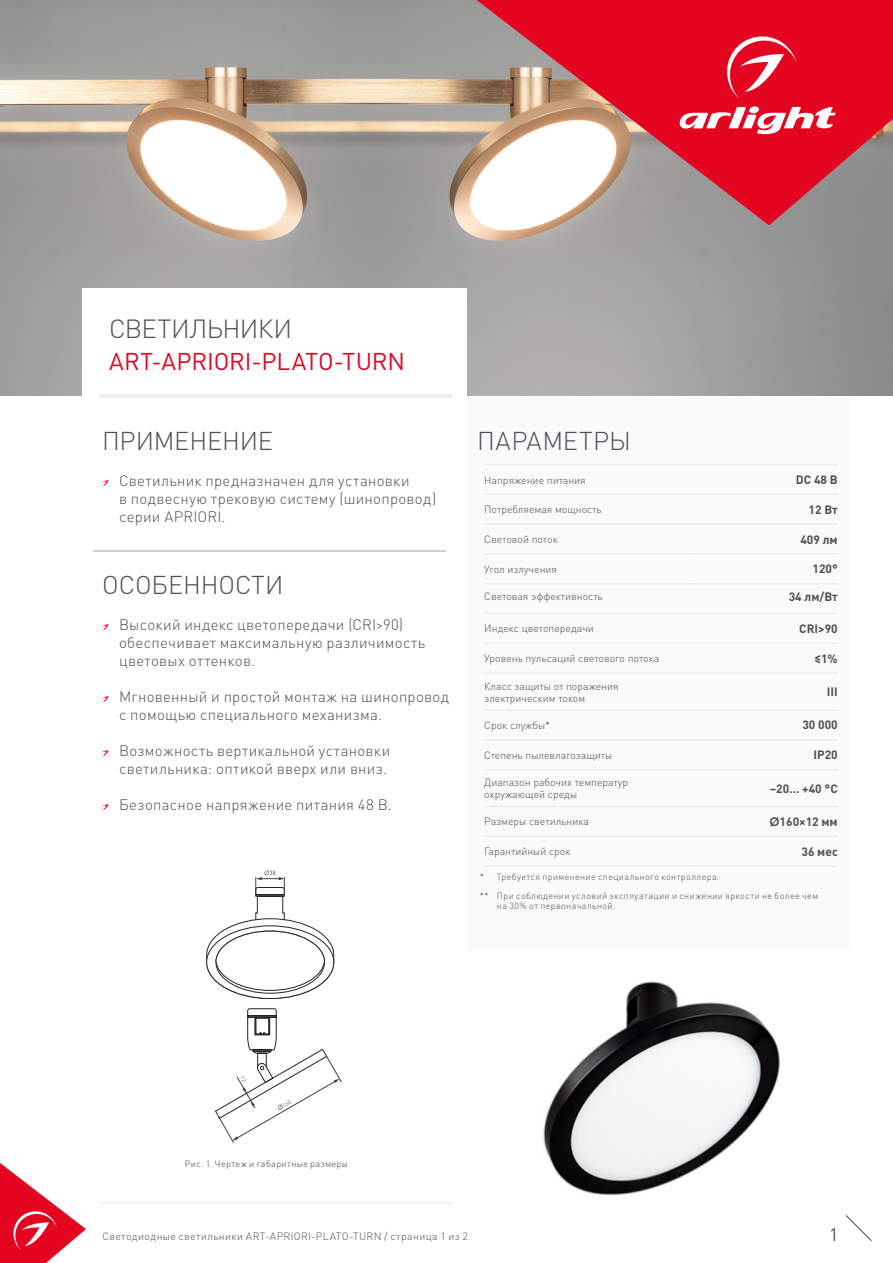
<style>
.page{position:relative;width:893px;height:1263px;background:#fff}
.page>*{position:absolute;margin:0;border:0;box-sizing:border-box;transform-origin:0 0}
.t1{font:300 25.95px "DIN Pro";letter-spacing:-.025em;color:#485156}
.t2{font:300 25.5px "DIN Pro";letter-spacing:-.005em;color:#485156}
.t3{font:300 25.5px "DIN Pro";letter-spacing:.015em;color:#485156}
.t4{font:24px "DIN Pro";letter-spacing:-.005em;color:#e40521}
.t5{font:18px "DIN Pro";color:#485156}
.t6{font:300 15px/18px "DIN Pro";letter-spacing:.02em;color:#485156}
.t7{font:700 12px "DIN Pro";color:#485156}
.t8{font:300 10.5px/12px "DIN Pro";color:#485156}
.t9{font:300 10.5px "DIN Pro";letter-spacing:.035em;color:#485156}
.t10{font:300 9px/19px "DIN Pro";letter-spacing:.04em;color:#485156}
.t11{font:300 9px "DIN Pro";letter-spacing:.04em;color:#3c3c3b}
.s1{font-family:"Century Gothic"}
</style>
<div class="page">
<svg style="left:845px;top:1215px;width:27px;height:26px"></svg>
<hr style="left:101px;top:1203px;width:352px;height:1px;background:#e3e3e3">
<img style="left:0;top:0;width:893px;height:395px">
<div style="left:467px;top:397px;width:383px;height:552px;background:#fbfafa"></div>
<hr style="left:484px;top:464px;width:207px;height:1px;background:#ededed">
<hr style="left:691px;top:464px;width:147px;height:1px;background:#ededed">
<hr style="left:484px;top:494px;width:207px;height:1px;background:#ededed">
<hr style="left:691px;top:494px;width:147px;height:1px;background:#ededed">
<hr style="left:484px;top:523px;width:207px;height:2px;background:#ededed">
<hr style="left:691px;top:523px;width:147px;height:2px;background:#ededed">
<hr style="left:484px;top:553px;width:207px;height:2px;background:#ededed">
<hr style="left:691px;top:553px;width:147px;height:2px;background:#ededed">
<hr style="left:484px;top:583px;width:207px;height:1px;background:#ededed">
<hr style="left:691px;top:583px;width:147px;height:1px;background:#ededed">
<hr style="left:484px;top:709px;width:207px;height:2px;background:#ededed">
<hr style="left:691px;top:709px;width:147px;height:2px;background:#ededed">
<hr style="left:484px;top:739px;width:207px;height:1px;background:#ededed">
<hr style="left:691px;top:739px;width:147px;height:1px;background:#ededed">
<hr style="left:484px;top:769px;width:207px;height:1px;background:#ededed">
<hr style="left:691px;top:769px;width:147px;height:1px;background:#ededed">
<hr style="left:484px;top:806px;width:207px;height:1px;background:#ededed">
<hr style="left:691px;top:806px;width:147px;height:1px;background:#ededed">
<hr style="left:484px;top:836px;width:207px;height:1px;background:#ededed">
<hr style="left:691px;top:836px;width:147px;height:1px;background:#ededed">
<hr style="left:484px;top:865px;width:207px;height:2px;background:#ededed">
<hr style="left:691px;top:865px;width:147px;height:2px;background:#ededed">
<hr style="left:484px;top:613px;width:207px;height:1px;background:#ededed">
<hr style="left:691px;top:613px;width:147px;height:1px;background:#ededed">
<hr style="left:484px;top:642px;width:207px;height:2px;background:#ededed">
<hr style="left:691px;top:642px;width:147px;height:2px;background:#ededed">
<hr style="left:484px;top:672px;width:207px;height:2px;background:#ededed">
<hr style="left:691px;top:672px;width:147px;height:2px;background:#ededed">
<div style="left:82px;top:288px;width:384px;height:117px;background:#fff"></div>
<svg style="left:102px;top:480px;width:7px;height:6px"></svg>
<svg style="left:102px;top:624px;width:7px;height:6px"></svg>
<svg style="left:102px;top:696px;width:7px;height:6px"></svg>
<svg style="left:102px;top:750px;width:7px;height:6px"></svg>
<svg style="left:102px;top:804px;width:7px;height:6px"></svg>
<hr style="left:99px;top:394px;width:352px;height:3px;background:#ededed">
<hr style="left:94px;top:550px;width:352px;height:1px;background:#d0d0d0">
<img style="left:543px;top:981px;width:237px;height:215px">
<svg style="left:215px;top:1008px;width:127px;height:135px"></svg>
<svg style="left:206px;top:870px;width:128px;height:129px"></svg>
<svg style="left:207px;top:926px;width:127px;height:72px"></svg>
<svg style="left:216px;top:931px;width:108px;height:62px"></svg>
<div style="left:216px;top:931px;width:108px;height:59px;background:#fff;border-radius:50%"></div>
<div style="left:216px;top:931px;width:109px;height:59px;border:1px solid #282424;border-radius:50%"></div>
<svg style="left:477px;top:0;width:416px;height:225px;background:#d15762"></svg>
<svg style="left:677px;top:106px;width:159px;height:31px"></svg>
<svg style="left:722px;top:31px;width:74px;height:68px;background:#e82f46"></svg>
<svg style="left:0;top:1163px;width:86px;height:100px"></svg>
<h1 class="t1" style="left:109px;top:311px;width:185px">СВЕТИЛЬНИКИ</h1>
<h3 class="t4" style="left:109px;top:345px;width:297px">ART-APRIORI-PLATO-TURN</h3>
<h2 class="t2" style="left:102px;top:423px;width:172px">ПРИМЕНЕНИЕ</h2>
<p class="t6" style="left:119px;top:471px;width:319px">Светильник предназначен для установки<br>в подвесную трековую систему (шинопровод) серии APRIORI.</p>
<h2 class="t2" style="left:102px;top:567px;width:183px">ОСОБЕННОСТИ</h2>
<p class="t6" style="left:119px;top:615px;width:308px">Высокий индекс цветопередачи (CRI&gt;90) обеспечивает максимальную различимость цветовых оттенков.</p>
<p class="t6" style="left:119px;top:687px;width:331px">Мгновенный и простой монтаж на шинопровод с помощью специального механизма.</p>
<p class="t6" style="left:119px;top:741px;width:273px">Возможность вертикальной установки светильника: оптикой вверх или вниз.</p>
<p class="t6" style="left:119px;top:795px;width:274px">Безопасное напряжение питания 48 В.</p>
<h2 class="t3" style="left:477px;top:423px;width:155px">ПАРАМЕТРЫ</h2>
<p class="t8" style="left:484px;top:473px;width:103px">Напряжение питания</p>
<p class="t7" style="left:796px;top:472px;width:43px">DC 48 В</p>
<p class="t8" style="left:484px;top:503px;width:119px">Потребляемая мощность</p>
<p class="t7" style="left:809px;top:501px;width:31px">12 Вт</p>
<p class="t8" style="left:484px;top:533px;width:75px">Световой поток</p>
<p class="t7" style="left:800px;top:531px;width:39px">409 лм</p>
<p class="t8" style="left:484px;top:563px;width:74px">Угол излучения</p>
<p class="t7" style="left:812px;top:561px;width:27px">120°</p>
<p class="t8" style="left:484px;top:590px;width:120px">Световая эффективность</p>
<p class="t7" style="left:789px;top:588px;width:50px">34 лм/Вт</p>
<p class="t8" style="left:484px;top:622px;width:111px">Индекс цветопередачи</p>
<p class="t7" style="left:799px;top:620px;width:40px">CRI&gt;90</p>
<p class="t8" style="left:484px;top:652px;width:176px">Уровень пульсаций светового потока</p>
<p class="t7" style="left:814px;top:650px;width:25px">≤1%</p>
<p class="t8" style="left:484px;top:679px;width:136px">Класс защиты от поражения электрическим током</p>
<p class="t7" style="left:827px;top:684px;width:12px">III</p>
<p class="t8" style="left:484px;top:719px;width:67px">Срок службы*</p>
<p class="t7" style="left:802px;top:717px;width:37px">30 000</p>
<p class="t8" style="left:484px;top:748px;width:130px">Степень пылевлагозащиты</p>
<p class="t7" style="left:813px;top:747px;width:26px">IP20</p>
<p class="t8" style="left:484px;top:776px;width:145px">Диапазон рабочих температур окружающей среды</p>
<p class="t7" style="left:770px;top:780px;width:69px">–20… +40 °С</p>
<p class="t8" style="left:484px;top:815px;width:106px">Размеры светильника</p>
<p class="t7" style="left:769px;top:813px;width:70px"><span class="s1">Ø</span>160×12 мм</p>
<p class="t8" style="left:484px;top:845px;width:88px">Гарантийный срок</p>
<p class="t7" style="left:801px;top:843px;width:38px">36 меc</p>
<p class="t10" style="left:480px;top:867px;width:340px">* Требуется применение специального контроллера.<br>** При соблюдении условий эксплуатации и снижении яркости не более чем</p>
<p class="t10" style="left:497px;top:896px;width:120px">на 30% от первоначальной.</p>
<p class="t11" style="left:185px;top:1158px;width:165px">Рис. 1. Чертеж и габаритные размеры</p>
<p class="t9" style="left:102px;top:1229px;width:367px">Светодиодные светильники ART-APRIORI-PLATO-TURN / страница 1 из 2</p>
<p class="t5" style="left:829px;top:1222px;width:11px">1</p>
</div>
